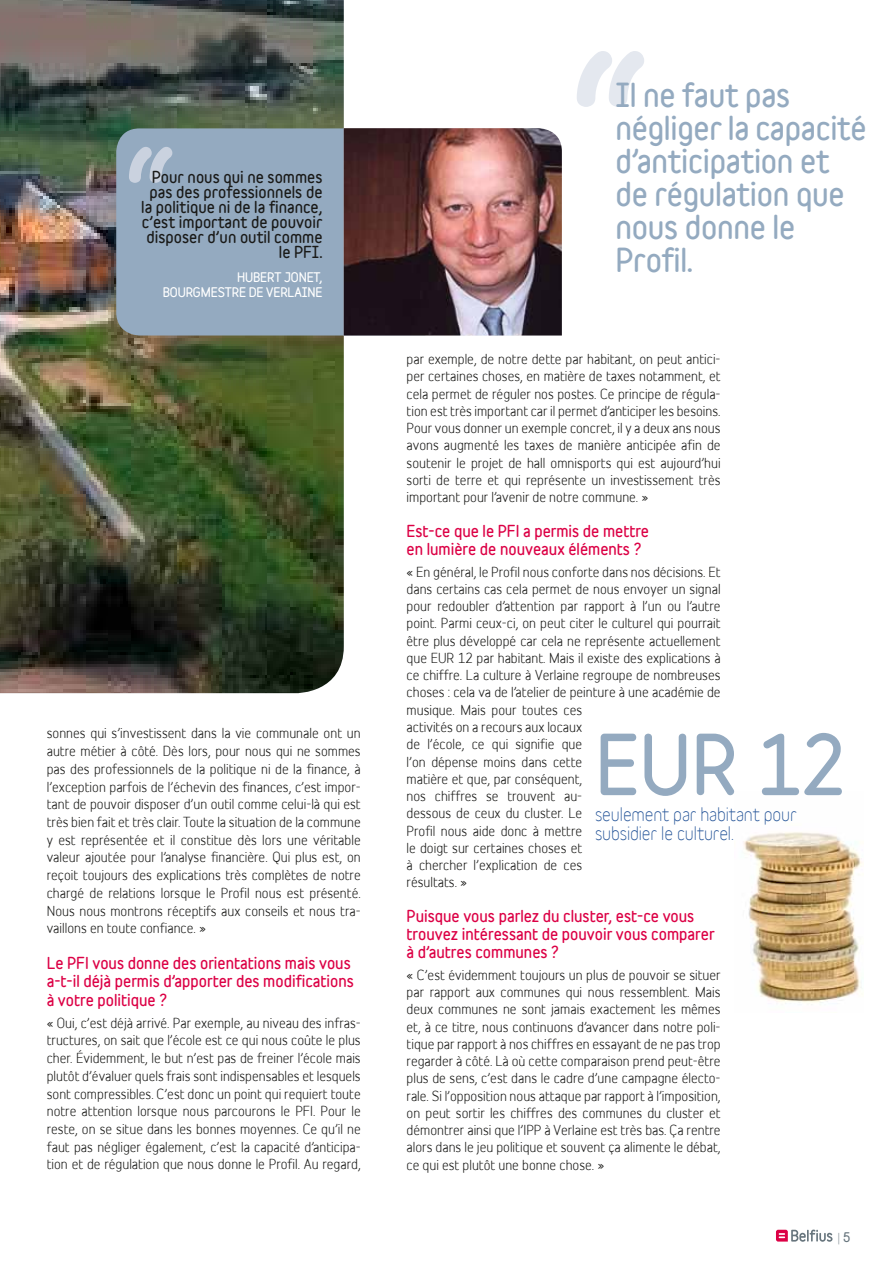
<style>
.page{position:relative;width:893px;height:1263px;background:#fff}
.page>*{position:absolute;margin:0;border:0;box-sizing:border-box;transform-origin:0 0}
.t1{font:700 75px "Belfius Normal";color:#94aac0}
.t2{font:700 30px/33px "Belfius Normal";letter-spacing:-.01em;color:#94aac0}
.t3{font:300 18px/19.5px "Belfius Normal";letter-spacing:-.01em;color:#275699}
.t4{font:700 15px/18px "Belfius Alternative";color:#dc0045}
.t5{font:700 15px/15px "Belfius Normal";color:#1a1a18;text-align:right}
.t6{font:13.05px/17.2px "Belfius Alternative";color:#1a1a18;text-align:justify}
.t7{font:700 12px "Belfius Normal";letter-spacing:-.01em;color:#fff}
.t8{font:300 12px "Belfius Alternative";color:#67757d}
.s1{font-weight:700}
</style>
<div class="page">
<svg style="left:776px;top:1229px;width:56px;height:13px"></svg>
<img style="left:0;top:0;width:344px;height:693px">
<svg style="left:577px;top:51px;width:67px;height:56px"></svg>
<img style="left:743px;top:832px;width:119px;height:173px">
<div style="left:116px;top:128px;width:228px;height:207px;background:#94aac0"></div>
<img style="left:344px;top:128px;width:218px;height:207px">
<svg style="left:129px;top:147px;width:43px;height:36px;background:#b2c0d1"></svg>
<p class="t5" style="left:141px;top:169px;width:183px">Pour nous qui ne sommes pas des professionnels de la politique ni de la finance, c’est important de pouvoir disposer d’un outil comme le PFI.</p>
<p class="t7" style="left:237px;top:268px;width:87px">HUBERT JON ET,</p>
<p class="t7" style="left:163px;top:283px;width:16px">BOURG</p>
<p class="t7" style="left:201px;top:283px;width:123px">MESTRE DE VERLAINE</p>
<p class="t6" style="left:47px;top:723px;width:316px;line-height:17.7px">sonnes qui s’investissent dans la vie communale ont un autre métier à côté. Dès lors, pour nous qui ne sommes pas des professionnels de la politique ni de la finance, à l’exception parfois de l’échevin des finances, c’est impor&shy;tant de pouvoir disposer d’un outil comme celui-là qui est très bien fait et très clair. Toute la situation de la commune y est représentée et il constitue dès lors une véritable valeur ajoutée pour l’analyse financière. Qui plus est, on reçoit toujours des explications très complètes de notre chargé de relations lorsque le Profil nous est présenté.<br>Nous nous montrons réceptifs aux conseils et nous tra&shy;vaillons en toute confiance. »</p>
<p class="t4" style="left:47px;top:953px;width:309px;line-height:18.5px">Le PFI vous donne des orientations mais vous a-t-il déjà permis d’apporter des modifications à votre politique ?</p>
<p class="t6" style="left:47px;top:1012px;width:316px;line-height:17.7px">« Oui, c’est déjà arrivé. Par exemple, au niveau des infras&shy;tructures, on sait que l’école est ce qui nous coûte le plus cher. Évidemment, le but n’est pas de freiner l’école mais plutôt d’évaluer quels frais sont indispensables et lesquels sont compressibles. C’est donc un point qui requiert toute notre attention lorsque nous parcourons le PFI. Pour le reste, on se situe dans les bonnes moyennes. Ce qu’il ne faut pas négliger également, c’est la capacité d’anticipa&shy;tion et de régulation que nous donne le Profil. Au regard,</p>
<h2 class="t2" style="left:615px;top:77px;width:253px">Il ne faut pas négliger la capacité d’anticipation et de régulation que nous donne le<br>Profil.</h2>
<p class="t6" style="left:407px;top:349px;width:316px">par exemple, de notre dette par habitant, on peut antici&shy;per certaines choses, en matière de taxes notamment, et cela permet de réguler nos postes. Ce principe de régula&shy;tion est très important car il permet d’anticiper les besoins.<br>Pour vous donner un exemple concret, il y a deux ans nous avons augmenté les taxes de manière anticipée afin de soutenir le projet de hall omnisports qui est aujourd’hui sorti de terre et qui représente un investissement très important pour l’avenir de notre commune. »</p>
<p class="t4" style="left:407px;top:522px;width:244px">Est-ce que le PFI a permis de mettre en lumière de nouveaux éléments ?</p>
<p class="t6" style="left:407px;top:562px;width:316px;text-align:left">« En général, le Profil nous conforte dans nos décisions. Et dans certains cas cela permet de nous envoyer un signal pour redoubler d’attention par rapport à l’un ou l’autre point. Parmi ceux-ci, on peut citer le culturel qui pourrait être plus développé car cela ne représente actuellement que EUR 12 par habitant. Mais il existe des explications à ce chiffre. La culture à Verlaine regroupe de nombreuses choses : cela va de l’atelier de peinture à une académie de musique. Mais pour toutes ces<br>activités on a recours aux locaux<br>de l’école, ce qui signifie que<br>l’on dépense moins dans cette<br>matière et que, par conséquent,<br>nos chiffres se trouvent au-<br>dessous de ceux du cluster. Le<br>Profil nous aide donc à mettre<br>le doigt sur certaines choses et<br>à chercher l’explication de ces<br>résultats. »</p>
<p class="t4" style="left:407px;top:907px;width:310px">Puisque vous parlez du cluster, est-ce vous trouvez intéressant de pouvoir vous comparer à d’autres communes ?</p>
<p class="t6" style="left:407px;top:965px;width:316px">« C’est évidemment toujours un plus de pouvoir se situer par rapport aux communes qui nous ressemblent. Mais deux communes ne sont jamais exactement les mêmes et, à ce titre, nous continuons d’avancer dans notre poli&shy;tique par rapport à nos chiffres en essayant de ne pas trop regarder à côté. Là où cette comparaison prend peut-être plus de sens, c’est dans le cadre d’une campagne électo&shy;rale. Si l’opposition nous attaque par rapport à l’imposition, on peut sortir les chiffres des communes du cluster et démontrer ainsi que l’IPP à Verlaine est très bas. Ça rentre alors dans le jeu politique et souvent ça alimente le débat, ce qui est plutôt une bonne chose. »</p>
<h1 class="t1" style="left:595px;top:707px;width:253px">EUR 12</h1>
<h3 class="t3" style="left:595px;top:803px;width:203px">seulement par habitant pour subsidier le culturel.</h3>
<p class="t8" style="left:837px;top:1228px;width:15px">| <span class="s1">5</span></p>
</div>
